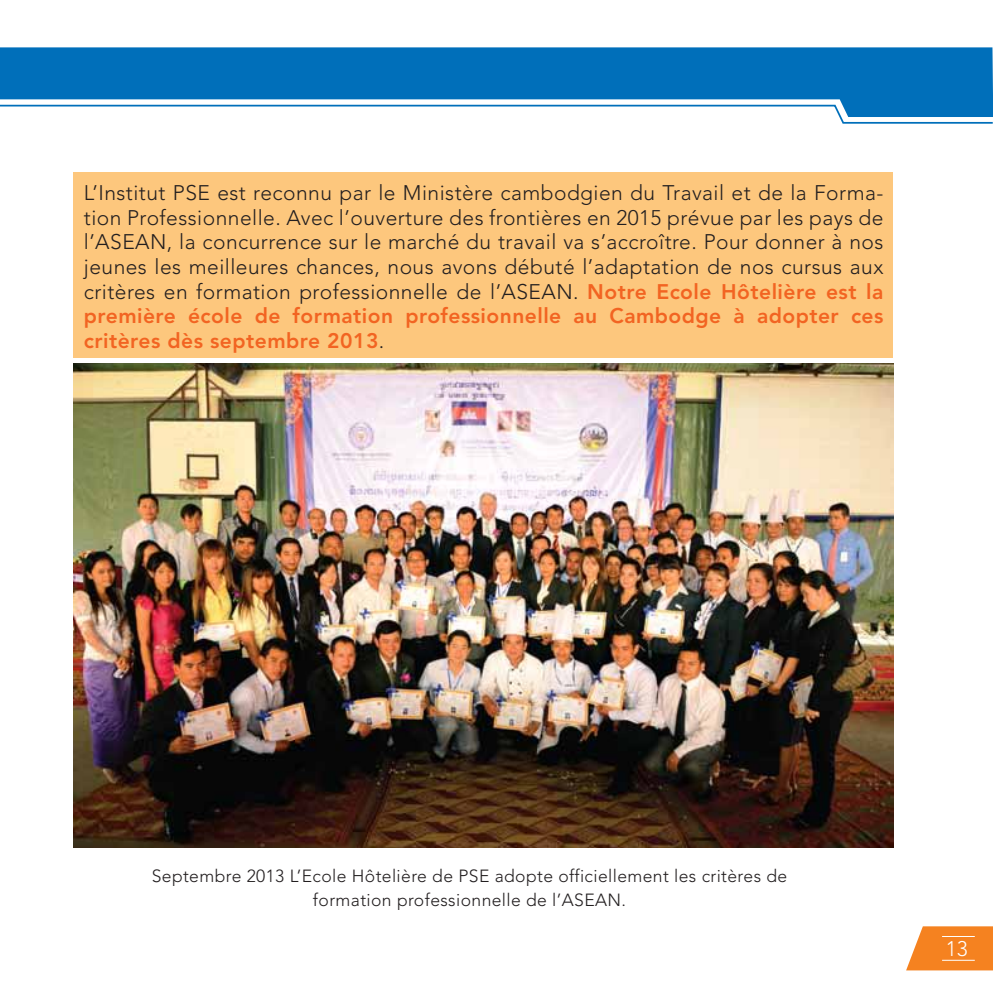
<style>
.page{position:relative;width:993px;height:993px;background:#fff}
.page>*{position:absolute;margin:0;border:0;box-sizing:border-box;transform-origin:0 0}
.t1{font:300 21px/24.5px "Avenir";letter-spacing:.02em;color:#231f20;text-align:justify}
.t2{font:300 21px "Avenir";color:#fff}
.t3{font:300 17.5px/24.5px "Avenir";letter-spacing:.02em;color:#231f20;text-align:center}
.s1{font-weight:800;color:#f26422}
</style>
<div class="page">
<div style="left:73px;top:172px;width:819px;height:185px;background:#fdc77d"></div>
<svg style="left:906px;top:926px;width:86px;height:44px"></svg>
<hr style="left:941px;top:935px;width:33px;height:1px;background:#fff">
<hr style="left:941px;top:959px;width:33px;height:1px;background:#fff">
<svg style="left:0;top:47px;width:992px;height:57px;fill:#006fba"></svg>
<svg style="left:0;top:104px;width:992px;height:20px"></svg>
<img style="left:73px;top:363px;width:820px;height:484px">
<p class="t1" style="left:84px;top:181px;width:800px">L’Institut PSE est reconnu par le Ministère cambodgien du Travail et de la Forma&shy;tion Professionnelle. Avec l’ouverture des frontières en 2015 prévue par les pays de l’ASEAN, la concurrence sur le marché du travail va s’accroître. Pour donner à nos jeunes les meilleures chances, nous avons débuté l’adaptation de nos cursus aux critères en formation professionnelle de l’ASEAN. <span class="s1">Notre Ecole Hôtelière est la première école de formation professionnelle au Cambodge à adopter ces critères dès septembre 2013</span>.</p>
<p class="t3" style="left:152px;top:863px;width:636px">Septembre 2013 L’Ecole Hôtelière de PSE adopte officiellement les critères de formation professionnelle de l’ASEAN.</p>
<p class="t2" style="left:945px;top:936px;width:23px">13</p>
</div>
